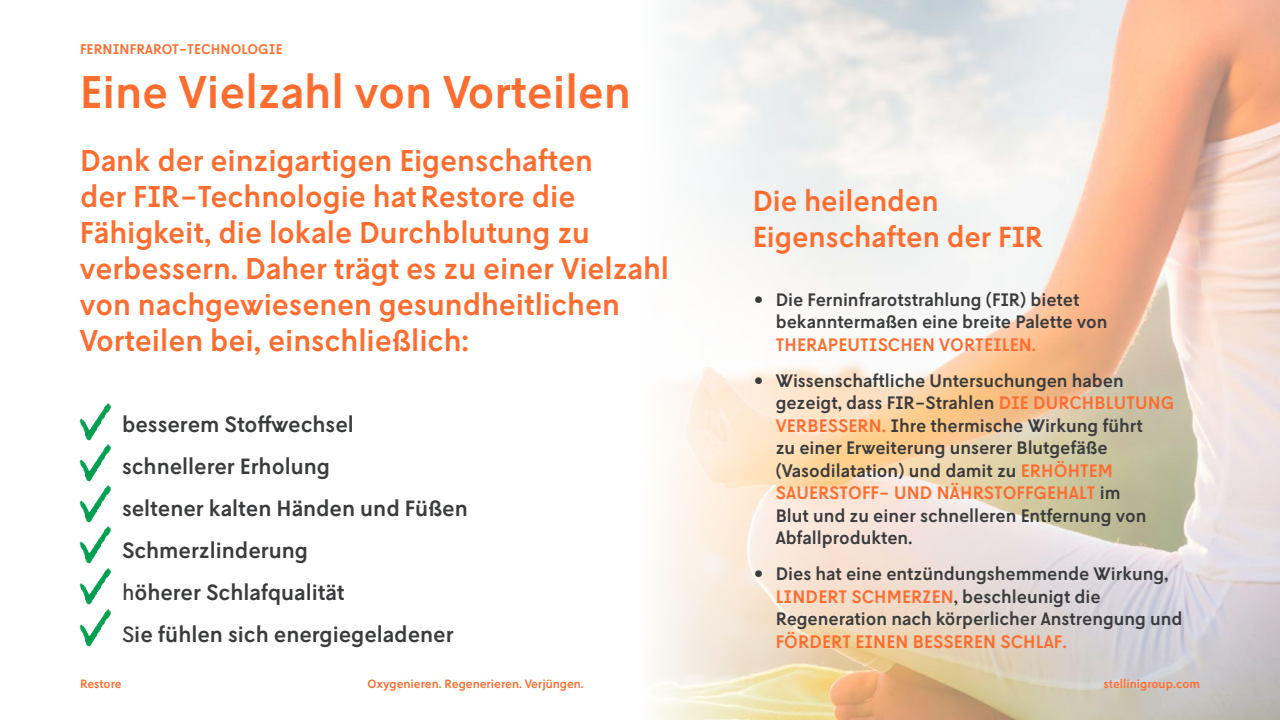
<style>
.page{position:relative;width:1280px;height:720px;background:#fff}
.page>*{position:absolute;margin:0;border:0;box-sizing:border-box;transform-origin:0 0}
.t1{font:500 45.8px "L10";color:#fd6d2f}
.t2{font:500 30px/36px "L10";color:#fd6d2f}
.t3{font:500 29px/36px "L10";color:#fd6d2f}
.t4{font:500 22px/42px "L10";color:#3a3b3c}
.t5{font:500 18px/22.5px "L10";color:#3a3b3c}
.t6{font:500 18px "L10";letter-spacing:.01em;color:#fd6d2f}
.t7{font:500 14px "L10";letter-spacing:.01em;color:#fd6d2f}
.t8{font:500 12px "L10";color:#fd6d2f}
.s1{font-weight:400}
.s2{font-size:28px}
.s3{color:#fd6d2f}
</style>
<div class="page">
<img style="left:652px;top:0;width:628px;height:720px">
<img style="left:79px;top:403px;width:32px;height:37px">
<img style="left:79px;top:440px;width:32px;height:83px">
<img style="left:79px;top:526px;width:32px;height:38px">
<img style="left:79px;top:567px;width:32px;height:38px">
<img style="left:79px;top:609px;width:32px;height:38px">
<p class="t7" style="left:80px;top:41px;width:204px">FERNINFRAROT-TECHNOLOGIE</p>
<h1 class="t1" style="left:80px;top:66px;width:552px">Eine Vielzahl von Vorteilen</h1>
<h2 class="t2" style="left:80px;top:143px;width:591px">Dank der einzigartigen Eigenschaften<br>der FIR-Technologie hatRestore die Fähigkeit, die lokale Durchblutung zu verbessern. Daher trägt es zu einer Vielzahl von nachgewiesenen gesundheitlichen Vorteilen bei, einschließlich:</h2>
<p class="t4" style="left:122px;top:404px;width:347px">besserem Stoffwechsel schnellerer Erholung<br>seltener kalten Händen und Füßen<br>Schmerzlinderung<br><span class="s1">h</span>öherer Schlafqualität<br><span class="s1">S</span>ie fühlen sich energiegeladener</p>
<h3 class="t3" style="left:753px;top:183px;width:292px">Die heilenden<br>Eigenschaften der FIR</h3>
<p class="t5" style="left:776px;top:288px;width:333px;text-indent:-23px"><span class="s2">•</span> Die Ferninfrarotstrahlung (FIR) bietet bekanntermaßen eine breite Palette von</p>
<p class="t6" style="left:776px;top:334px;width:262px">THERAPEUTISCHEN VORTEILEN.</p>
<p class="t5" style="left:776px;top:369px;width:400px;text-indent:-23px"><span class="s2">•</span> Wissenschaftliche Untersuchungen haben gezeigt, dass FIR-Strahlen <span class="s3">DIE DURCHBLUTUNG VERBESSERN.</span> Ihre thermische Wirkung führt<br>zu einer Erweiterung unserer Blutgefäße (Vasodilatation) und damit zu <span class="s3">ERHÖHTEM SAUERSTOFF- UND NÄHRSTOFFGEHALT</span> im<br>Blut und zu einer schnelleren Entfernung von Abfallprodukten.</p>
<p class="t5" style="left:776px;top:563px;width:408px;text-indent:-23px"><span class="s2">•</span> Dies hat eine entzündungshemmende Wirkung,<br><span class="s3">LINDERT SCHMERZEN</span>, beschleunigt die<br>Regeneration nach körperlicher Anstrengung und</p>
<p class="t6" style="left:776px;top:631px;width:292px">FÖRDERT EINEN BESSEREN SCHLAF.</p>
<p class="t8" style="left:80px;top:677px;width:43px">Restore</p>
<p class="t8" style="left:368px;top:677px;width:218px">Oxygenieren. Regenerieren. Verjüngen.</p>
<p class="t8" style="left:1104px;top:677px;width:98px">stellinigroup.com</p>
</div>
